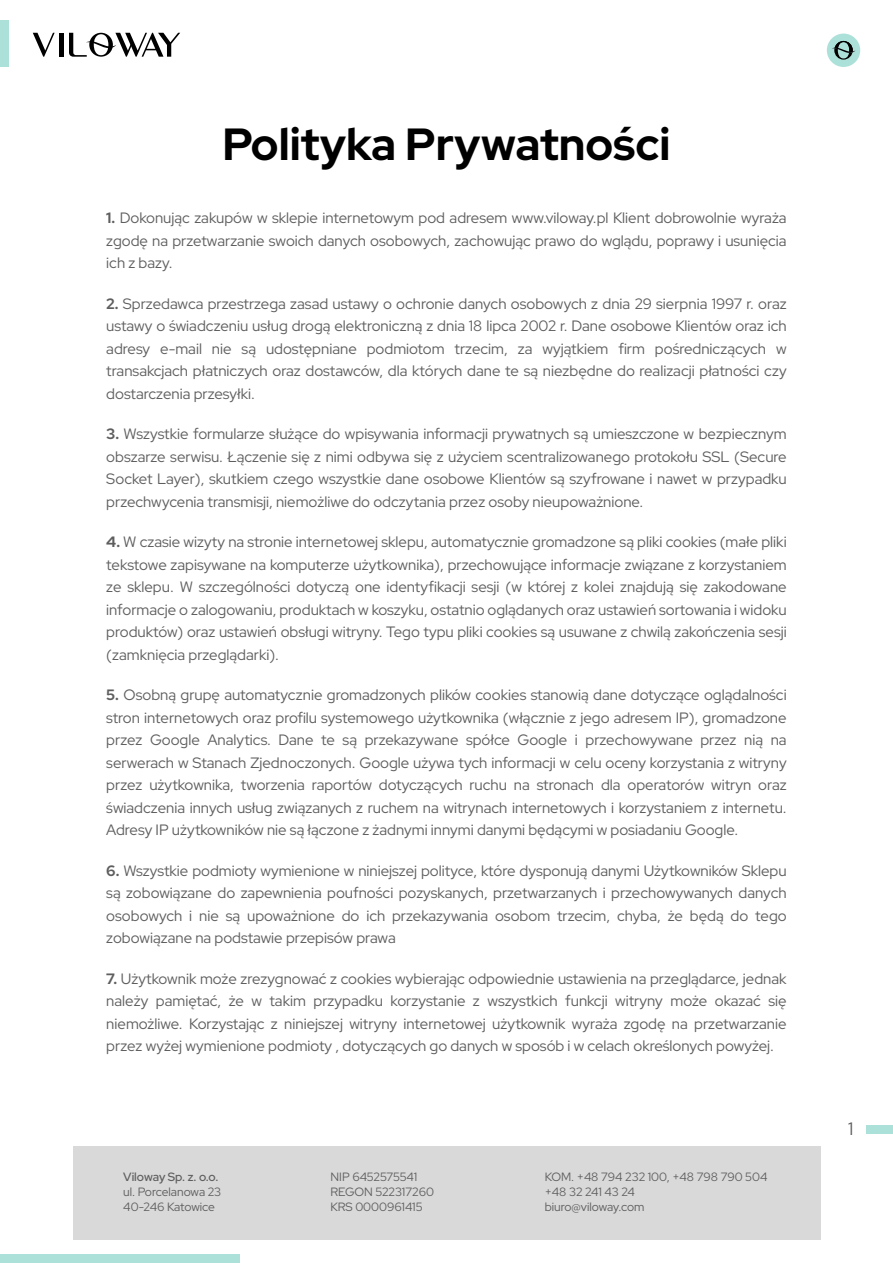
<style>
.page{position:relative;width:893px;height:1263px;background:#fff}
.page>*{position:absolute;margin:0;border:0;box-sizing:border-box;transform-origin:0 0}
.t1{font:700 45px "Red Hat Display";color:#000}
.t2{font:18px "Red Hat Display";color:#5e5e5e}
.t3{font:15px/22.5px "Red Hat Display";color:#5e5e5e;text-align:justify}
.t4{font:12px/15px "Red Hat Display";color:#5e5e5e}
.t5{font:600 12px "Red Hat Display";color:#5e5e5e}
.s1{font-weight:700}
</style>
<div class="page">
<svg style="left:33px;top:33px;width:22px;height:24px"></svg>
<hr style="left:60px;top:33px;width:4px;height:24px;background:#000">
<svg style="left:69px;top:33px;width:111px;height:24px"></svg>
<div style="left:73px;top:1146px;width:747px;height:94px;background:#d9d9d9"></div>
<div style="left:827px;top:34px;width:33px;height:33px;background:#ace1d9;border-radius:50%"></div>
<svg style="left:832px;top:41px;width:23px;height:19px"></svg>
<div style="left:0;top:21px;width:9px;height:46px;background:#ace1d9"></div>
<div style="left:0;top:1254px;width:239px;height:9px;background:#ace1d9"></div>
<div style="left:867px;top:1125px;width:26px;height:8px;background:#ace1d9"></div>
<h1 class="t1" style="left:223px;top:114px;width:449px">Polityka Prywatności</h1>
<p class="t3" style="left:106px;top:206px;width:682px"><span class="s1">1.</span> Dokonując zakupów w sklepie internetowym pod adresem www.viloway.pl Klient dobrowolnie wyraża zgodę na przetwarzanie swoich danych osobowych, zachowując prawo do wglądu, poprawy i usunięcia ich z bazy.</p>
<p class="t3" style="left:106px;top:292px;width:682px"><span class="s1">2.</span> Sprzedawca przestrzega zasad ustawy o ochronie danych osobowych z dnia 29 sierpnia 1997 r. oraz ustawy o świadczeniu usług drogą elektroniczną z dnia 18 lipca 2002 r. Dane osobowe Klientów oraz ich adresy e-mail nie są udostępniane podmiotom trzecim, za wyjątkiem firm pośredniczących w transakcjach płatniczych oraz dostawców, dla których dane te są niezbędne do realizacji płatności czy dostarczenia przesyłki.</p>
<p class="t3" style="left:106px;top:422px;width:682px"><span class="s1">3.</span> Wszystkie formularze służące do wpisywania informacji prywatnych są umieszczone w bezpiecznym obszarze serwisu. Łączenie się z nimi odbywa się z użyciem scentralizowanego protokołu SSL (Secure Socket Layer), skutkiem czego wszystkie dane osobowe Klientów są szyfrowane i nawet w przypadku przechwycenia transmisji, niemożliwe do odczytania przez osoby nieupoważnione.</p>
<p class="t3" style="left:106px;top:530px;width:682px"><span class="s1">4.</span> W czasie wizyty na stronie internetowej sklepu, automatycznie gromadzone są pliki cookies (małe pliki tekstowe zapisywane na komputerze użytkownika), przechowujące informacje związane z korzystaniem ze sklepu. W szczególności dotyczą one identyfikacji sesji (w której z kolei znajdują się zakodowane informacje o zalogowaniu, produktach w koszyku, ostatnio oglądanych oraz ustawień sortowania i widoku produktów) oraz ustawień obsługi witryny. Tego typu pliki cookies są usuwane z chwilą zakończenia sesji (zamknięcia przeglądarki).</p>
<p class="t3" style="left:106px;top:683px;width:682px"><span class="s1">5.</span> Osobną grupę automatycznie gromadzonych plików cookies stanowią dane dotyczące oglądalności stron internetowych oraz profilu systemowego użytkownika (włącznie z jego adresem IP), gromadzone przez Google Analytics. Dane te są przekazywane spółce Google i przechowywane przez nią na serwerach w Stanach Zjednoczonych. Google używa tych informacji w celu oceny korzystania z witryny przez użytkownika, tworzenia raportów dotyczących ruchu na stronach dla operatorów witryn oraz świadczenia innych usług związanych z ruchem na witrynach internetowych i korzystaniem z internetu.<br>Adresy IP użytkowników nie są łączone z żadnymi innymi danymi będącymi w posiadaniu Google.</p>
<p class="t3" style="left:106px;top:859px;width:682px"><span class="s1">6.</span> Wszystkie podmioty wymienione w niniejszej polityce, które dysponują danymi Użytkowników Sklepu są zobowiązane do zapewnienia poufności pozyskanych, przetwarzanych i przechowywanych danych osobowych i nie są upoważnione do ich przekazywania osobom trzecim, chyba, że będą do tego zobowiązane na podstawie przepisów prawa</p>
<p class="t3" style="left:106px;top:967px;width:682px"><span class="s1">7.</span> Użytkownik może zrezygnować z cookies wybierając odpowiednie ustawienia na przeglądarce, jednak należy pamiętać, że w takim przypadku korzystanie z wszystkich funkcji witryny może okazać się niemożliwe. Korzystając z niniejszej witryny internetowej użytkownik wyraża zgodę na przetwarzanie przez wyżej wymienione podmioty , dotyczących go danych w sposób i w celach określonych powyżej.</p>
<p class="t5" style="left:123px;top:1169px;width:97px">Viloway Sp. z. o.o.</p>
<p class="t4" style="left:123px;top:1184px;width:99px">ul. Porcelanowa 23<br>40-246 Katowice</p>
<p class="t4" style="left:331px;top:1169px;width:105px">NIP 6452575541<br>REGON 522317260<br>KRS 0000961415</p>
<p class="t4" style="left:545px;top:1169px;width:224px">KOM. +48 794 232 100, +48 798 790 504 +48 32 241 43 24<br>biuro@viloway.com</p>
<p class="t2" style="left:848px;top:1117px;width:7px">1</p>
</div>
